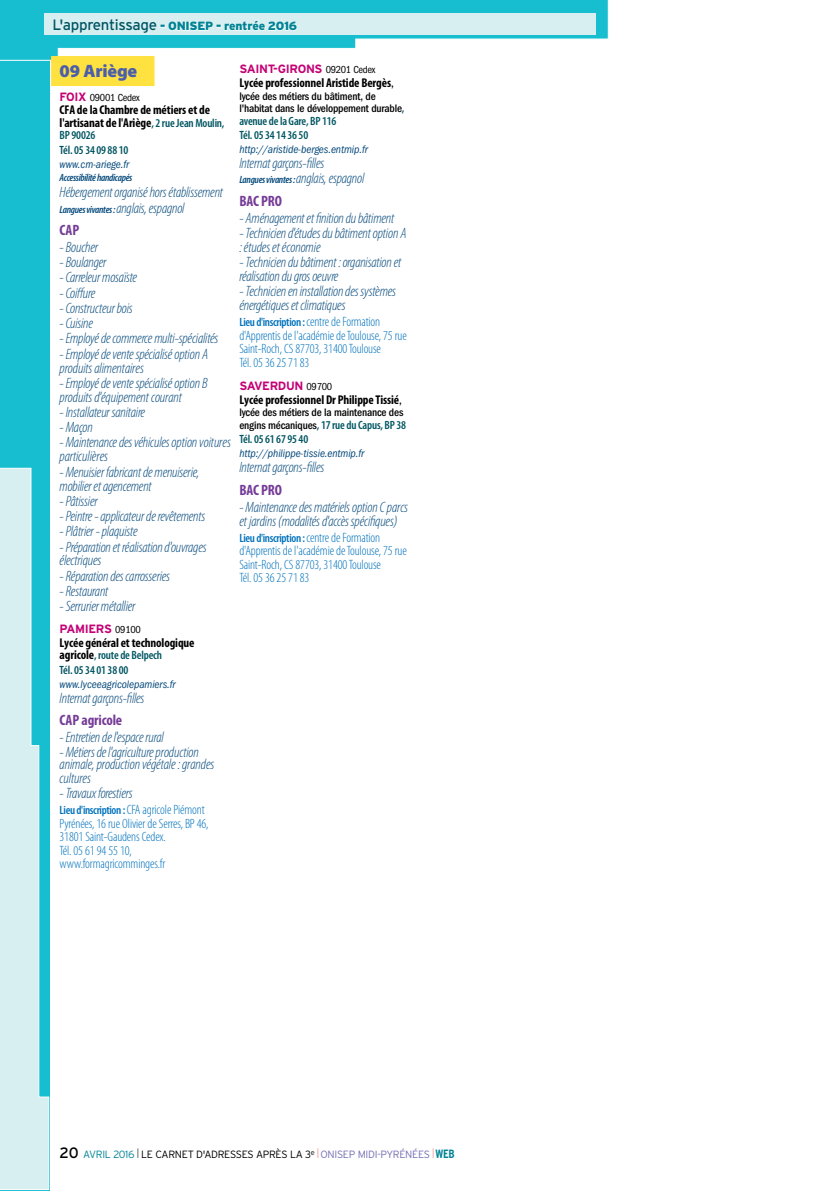
<style>
.page{position:relative;width:830px;height:1191px;background:#fff}
.page>*{position:absolute;margin:0;border:0;box-sizing:border-box;transform-origin:0 0}
.t1{font:900 18px "Myriad Pro";letter-spacing:-.01em;color:#4b5eaa}
.t2{font:italic 300 condensed 15px/14px "Myriad Pro";letter-spacing:-.015em;color:#04497b}
.t3{font:700 condensed 15px "Myriad Pro";letter-spacing:-.01em;color:#753c97}
.t4{font:300 condensed 13.5px/13.5px "Myriad Pro";letter-spacing:-.01em;color:#0072bc}
.t5{font:700 condensed 12.75px/12.5px "Myriad Pro";letter-spacing:-.01em;color:#000}
.t6{font:600 condensed 12px/14.5px "Myriad Pro";letter-spacing:-.015em;color:#005562}
.t7{font:600 condensed 12px "Myriad Pro";letter-spacing:-.03em;color:#0072bc}
.t8{font:700 12px "Interstate";letter-spacing:-.03em;color:#c40075}
.t9{font:900 12px "Interstate";letter-spacing:-.025em;color:#008495}
.t10{font:italic condensed 11.25px "ITC Franklin Gothic Std";letter-spacing:-.005em;color:#04497b}
.t11{font:500 condensed 11.25px/12.5px "ITC Franklin Gothic Std";letter-spacing:-.015em;color:#000}
.t12{font:italic 600 condensed 10.5px "Myriad Pro";letter-spacing:-.03em;color:#04497b}
.t13{font:300 10.5px "Interstate";letter-spacing:-.03em;color:#7670b4}
.t14{font:300 10.5px "Interstate";letter-spacing:-.03em;color:#008495}
.t15{font:condensed 10.5px "ITC Franklin Gothic Std";letter-spacing:-.03em;color:#000}
.t16{font:300 10.5px "Interstate";color:#000}
.s1{font-weight:400;font-size:15px;color:#005562}
.s2{font-family:"ITC Franklin Gothic Std";font-weight:400;font-stretch:condensed;font-size:10.5px;color:#000}
.s3{font-family:"ITC Franklin Gothic Std";font-weight:500;font-size:11.25px}
.s4{font-family:"Myriad Pro";font-weight:600;font-size:12px;color:#005562}
.s5{font-weight:300;font-size:15px}
.s6{font-weight:300;font-size:13.5px}
.s7{font-family:"ITC Franklin Gothic Std";font-weight:500;font-size:11.25px;color:#000}
.s8{font-family:"Interstate";font-weight:700;font-stretch:normal;font-size:12px;color:#c40075}
.s9{font-weight:600;font-size:12px;color:#005562}
.s10{font-weight:700;font-size:12.75px;color:#000}
.s11{font-weight:400;font-size:15px;color:#000}
.s12{font-size:13.5px;color:#000}
.s13{color:#000}
.s14{font-size:13.5px;color:#e76f70}
.s15{font-weight:700;font-stretch:condensed;font-size:12px;color:#008495}
</style>
<div class="page">
<div style="left:0;top:0;width:49px;height:1191px;background:#16becf"></div>
<svg style="left:0;top:467px;width:49px;height:723px"></svg>
<svg style="left:0;top:0;width:608px;height:61px"></svg>
<div style="left:51px;top:56px;width:103px;height:30px;background:#ffe240"></div>
<p class="t9" style="left:52px;top:19px;width:246px"><span class="s1">L'apprentissage</span> - ONISEP - rentrée 2016</p>
<p class="t8" style="left:239px;top:62px;width:138px">SAINT-GIRONS <span class="s2">09201 Cedex</span></p>
<p class="t5" style="left:239px;top:76px;width:156px">Lycée professionnel Aristide Bergès<span class="s3">,</span></p>
<p class="t11" style="left:239px;top:90px;width:166px">lycée des métiers du bâtiment, de l'habitat dans le développement durable<span class="s4">,</span></p>
<p class="t6" style="left:239px;top:113px;width:98px">avenue de la Gare, BP 116<br>Tél. 05 34 14 36 50</p>
<p class="t10" style="left:239px;top:143px;width:130px">http://aristide-berges.entmip.fr</p>
<p class="t2" style="left:239px;top:156px;width:86px">Internat garçons-filles</p>
<p class="t12" style="left:239px;top:174px;width:126px">Langues vivantes : <span class="s5">anglais, espagnol</span></p>
<p class="t3" style="left:239px;top:191px;width:44px">BAC PRO</p>
<p class="t2" style="left:239px;top:211px;width:156px">- Aménagement et finition du bâtiment</p>
<p class="t2" style="left:239px;top:226px;width:169px">- Technicien d'études du bâtiment option A : études et économie</p>
<p class="t2" style="left:239px;top:255px;width:163px">- Technicien du bâtiment : organisation et réalisation du gros oeuvre</p>
<p class="t2" style="left:239px;top:285px;width:158px">- Technicien en installation des systèmes énergétiques et climatiques</p>
<p class="t7" style="left:239px;top:316px;width:142px">Lieu d'inscription : <span class="s6">centre de Formation</span></p>
<p class="t4" style="left:239px;top:329px;width:169px">d'Apprentis de l'académie de Toulouse, 75 rue<br>Saint-Roch, CS 87703, 31400 Toulouse<br>Tél. 05 36 25 71 83</p>
<p class="t8" style="left:239px;top:378px;width:94px">SAVERDUN <span class="s2">09700</span></p>
<p class="t5" style="left:239px;top:393px;width:164px">Lycée professionnel Dr Philippe Tissié<span class="s3">,</span></p>
<p class="t11" style="left:239px;top:406px;width:165px">lycée des métiers de la maintenance des</p>
<p class="t6" style="left:239px;top:418px;width:168px"><span class="s7">engins mécaniques</span>, 17 rue du Capus, BP 38<br>Tél. 05 61 67 95 40</p>
<p class="t10" style="left:239px;top:447px;width:126px">http://philippe-tissie.entmip.fr</p>
<p class="t2" style="left:239px;top:461px;width:86px">Internat garçons-filles</p>
<p class="t3" style="left:239px;top:480px;width:44px">BAC PRO</p>
<p class="t2" style="left:239px;top:500px;width:170px">- Maintenance des matériels option C parcs et jardins (modalités d'accès spécifiques)</p>
<p class="t7" style="left:239px;top:531px;width:142px">Lieu d'inscription : <span class="s6">centre de Formation</span></p>
<p class="t4" style="left:239px;top:544px;width:169px">d'Apprentis de l'académie de Toulouse, 75 rue<br>Saint-Roch, CS 87703, 31400 Toulouse<br>Tél. 05 36 25 71 83</p>
<p class="t1" style="left:60px;top:61px;width:79px">09 Ariège</p>
<p class="t15" style="left:60px;top:91px;width:82px"><span class="s8">FOIX</span> 09001 Cedex</p>
<p class="t5" style="left:60px;top:104px;width:166px">CFA de la Chambre de métiers et de l'artisanat de l'Ariège<span class="s9">, 2 rue Jean Moulin,</span></p>
<p class="t6" style="left:60px;top:128px;width:70px">BP 90026<br>Tél. 05 34 09 88 10</p>
<p class="t10" style="left:60px;top:158px;width:71px">www.cm-ariege.fr</p>
<p class="t12" style="left:60px;top:171px;width:74px">Accessibilité handicapés</p>
<p class="t2" style="left:60px;top:186px;width:165px">Hébergement organisé hors établissement</p>
<p class="t12" style="left:60px;top:204px;width:126px">Langues vivantes : <span class="s5">anglais, espagnol</span></p>
<p class="t3" style="left:60px;top:221px;width:21px">CAP</p>
<p class="t2" style="left:60px;top:240px;width:40px">- Boucher</p>
<p class="t2" style="left:60px;top:256px;width:48px">- Boulanger</p>
<p class="t2" style="left:60px;top:271px;width:79px">- Carreleur mosaïste</p>
<p class="t2" style="left:60px;top:286px;width:37px">- Coiffure</p>
<p class="t2" style="left:60px;top:301px;width:75px">- Constructeur bois</p>
<p class="t2" style="left:60px;top:316px;width:35px">- Cuisine</p>
<p class="t2" style="left:60px;top:332px;width:160px">- Employé de commerce multi-spécialités</p>
<p class="t2" style="left:60px;top:347px;width:150px">- Employé de vente spécialisé option A produits alimentaires</p>
<p class="t2" style="left:60px;top:376px;width:149px">- Employé de vente spécialisé option B produits d'équipement courant</p>
<p class="t2" style="left:60px;top:405px;width:87px">- Installateur sanitaire</p>
<p class="t2" style="left:60px;top:421px;width:35px">- Maçon</p>
<p class="t2" style="left:60px;top:436px;width:173px">- Maintenance des véhicules option voitures particulières</p>
<p class="t2" style="left:60px;top:465px;width:141px">- Menuisier fabricant de menuiserie, mobilier et agencement</p>
<p class="t2" style="left:60px;top:494px;width:40px">- Pâtissier</p>
<p class="t2" style="left:60px;top:509px;width:147px">- Peintre - applicateur de revêtements</p>
<p class="t2" style="left:60px;top:525px;width:80px">- Plâtrier - plaquiste</p>
<p class="t2" style="left:60px;top:540px;width:148px">- Préparation et réalisation d'ouvrages électriques</p>
<p class="t2" style="left:60px;top:569px;width:112px">- Réparation des carrosseries</p>
<p class="t2" style="left:60px;top:584px;width:50px">- Restaurant</p>
<p class="t2" style="left:60px;top:599px;width:77px">- Serrurier métallier</p>
<p class="t8" style="left:60px;top:621px;width:83px">PAMIERS <span class="s2">09100</span></p>
<p class="t5" style="left:60px;top:636px;width:136px">Lycée général et technologique</p>
<p class="t6" style="left:60px;top:648px;width:104px"><span class="s10">agricole</span>, route de Belpech<br>Tél. 05 34 01 38 00</p>
<p class="t10" style="left:60px;top:678px;width:117px">www.lyceeagricolepamiers.fr</p>
<p class="t2" style="left:60px;top:691px;width:86px">Internat garçons-filles</p>
<p class="t3" style="left:60px;top:710px;width:64px">CAP agricole</p>
<p class="t2" style="left:60px;top:730px;width:106px">- Entretien de l'espace rural</p>
<p class="t2" style="left:60px;top:746px;width:156px;line-height:12px">- Métiers de l'agriculture production animale, production végétale : grandes</p>
<p class="t2" style="left:60px;top:771px;width:33px">cultures</p>
<p class="t2" style="left:60px;top:787px;width:75px">- Travaux forestiers</p>
<p class="t7" style="left:60px;top:804px;width:146px">Lieu d'inscription : <span class="s6">CFA agricole Piémont</span></p>
<p class="t4" style="left:60px;top:817px;width:150px">Pyrénées, 16 rue Olivier de Serres, BP 46,<br>31801 Saint-Gaudens Cedex.<br>Tél. 05 61 94 55 10, www.formagricomminges.fr</p>
<p class="t14" style="left:60px;top:1147px;width:123px"><span class="s11">20</span> AVRIL 2016 <span class="s12">L</span> <span class="s13">LE CARNET</span></p>
<p class="t16" style="left:196px;top:1147px;width:35px">D'ADRESSES</p>
<p class="t13" style="left:256px;top:1147px;width:200px"><span class="s13">APRÈS LA 3</span><sup>E</sup> <span class="s14">L</span> ONISEP MI DI-PYRÉN ÉES <span class="s14">L</span> <span class="s15">Web</span></p>
</div>
